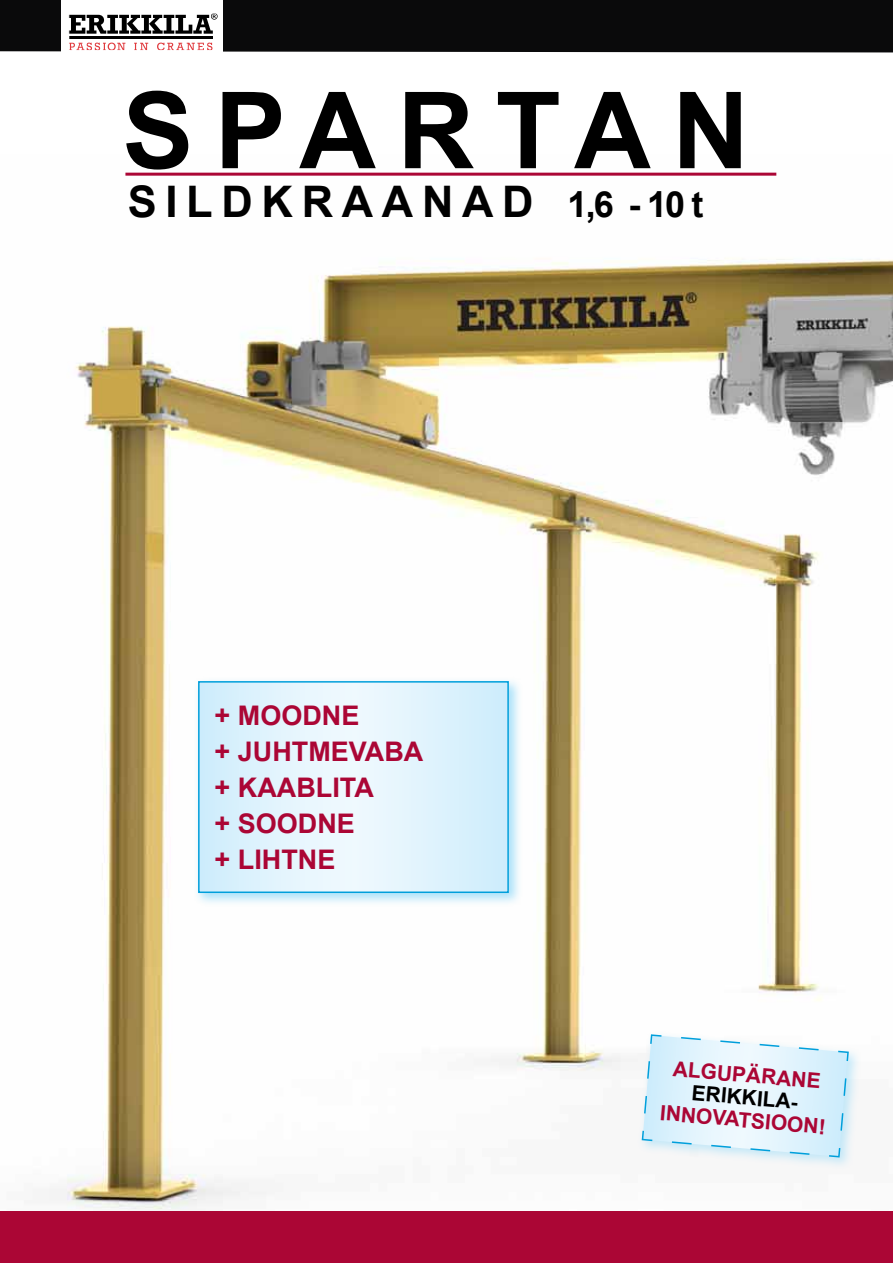
<style>
.page{position:relative;width:893px;height:1263px;background:#fff}
.page>*{position:absolute;margin:0;border:0;box-sizing:border-box;transform-origin:0 0}
.t1{font:700 106.5px "Arial";letter-spacing:.2em;color:#000}
.t2{font:700 43.5px "Arial";letter-spacing:.2em;color:#000}
.t3{font:700 27px/36px "Arial";color:#ab0635}
.t4{font:700 21px "Arial";color:#ab0635}
.t5{font:700 21px "Arial";color:#000}
.s1{font-size:36px}
</style>
<div class="page">
<img style="left:0;top:172px;width:893px;height:1040px">
<div style="left:193px;top:676px;width:330px;height:230px;background:#8ed8f8;opacity:.76"></div>
<svg style="left:201px;top:684px;width:305px;height:206px;background:#dff3fd"></svg>
<div style="left:198px;top:681px;width:311px;height:212px;border:2px solid #009fdb"></div>
<div style="left:637px;top:1029px;width:224px;height:141px;background:#8ed8f8;opacity:.5"></div>
<svg style="left:641px;top:1033px;width:209px;height:125px;background:#def2fb"></svg>
<div style="left:0;top:1212px;width:893px;height:51px;background:#ab0635"></div>
<div style="left:0;top:0;width:893px;height:52px;background:#0a0a0b"></div>
<div style="left:61px;top:0;width:162px;height:53px;background:#fff"></div>
<div style="left:69px;top:13px;width:151px;height:38px;background:linear-gradient(to right,#fff,#fff)"></div>
<svg style="left:70px;top:43px;width:55px;height:6px"></svg>
<svg style="left:134px;top:43px;width:14px;height:6px"></svg>
<svg style="left:157px;top:43px;width:55px;height:6px"></svg>
<svg style="left:70px;top:15px;width:148px;height:19px"></svg>
<hr style="left:69px;top:36px;width:144px;height:2px;background:#000">
<div style="left:68px;top:13px;width:152px;height:38px;border:1px solid #fff"></div>
<hr style="left:125px;top:173px;width:651px;height:3px;background:#ab0635">
<h1 class="t1" style="left:122px;top:61px;width:628px">SPARTAN</h1>
<h2 class="t2" style="left:128px;top:173px;width:577px">SILDKRAANAD <span class="s1">1,6 - 10 T</span></h2>
<p class="t3" style="left:215px;top:698px;width:206px">+ MOODN E<br>+ JUHTMEVABA + KAABLITA<br>+ SOODN E<br>+ LIHTNE</p>
<p class="t4" style="left:674px;top:1054px;width:157px;rotate:5deg">ALGUPÄRANE</p>
<p class="t5" style="left:693px;top:1079px;width:122px;rotate:5deg">ERIKKILA-</p>
<p class="t4" style="left:661px;top:1098px;width:168px;rotate:5deg">INNOV ATSIOO N!</p>
</div>
